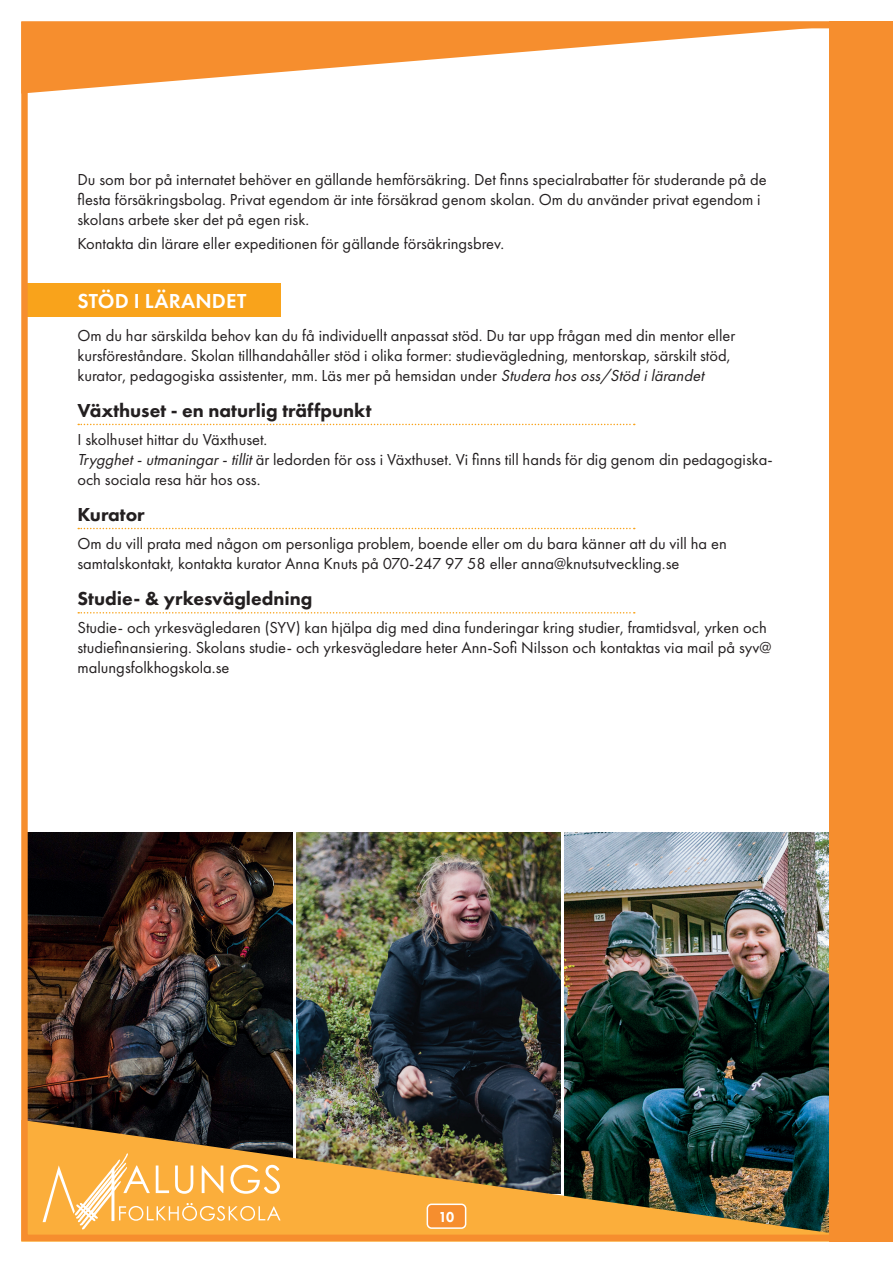
<style>
.page{position:relative;width:893px;height:1263px;background:#fff}
.page>*{position:absolute;margin:0;border:0;box-sizing:border-box;transform-origin:0 0}
.t1{font:600 21px "Futura PT";letter-spacing:.01em;color:#fff}
.t2{font:800 19.5px "Futura PT";color:#231f20}
.t3{font:16.5px/19.8px "Futura PT";color:#231f20}
.t4{font:800 15px "Futura PT";color:#fff;scale:.9 1}
.s1{font-style:italic}
</style>
<div class="page">
<div style="left:28px;top:284px;width:253px;height:33px;background:#f9a31b"></div>
<svg style="left:78px;top:424px;width:557px;height:1px"></svg>
<svg style="left:78px;top:528px;width:557px;height:1px"></svg>
<svg style="left:78px;top:612px;width:557px;height:1px"></svg>
<img style="left:28px;top:832px;width:264px;height:288px">
<img style="left:296px;top:832px;width:265px;height:288px">
<img style="left:565px;top:832px;width:264px;height:288px">
<img style="left:21px;top:1120px;width:808px;height:122px">
<svg style="left:43px;top:1153px;width:238px;height:76px;background:#fbba5a"></svg>
<div style="left:829px;top:94px;width:64px;height:1148px;background:#f68e2e"></div>
<svg style="left:21px;top:21px;width:872px;height:73px"></svg>
<div style="left:21px;top:22px;width:853px;height:1219px;border:6px solid #f68e2e"></div>
<div style="left:427px;top:1204px;width:39px;height:24px;background:#f68e2e;border-radius:4px"></div>
<div style="left:427px;top:1203px;width:39px;height:26px;border:2px solid #fff;border-radius:4px"></div>
<p class="t3" style="left:77px;top:170px;width:691px">Du som bor på internatet behöver en gällande hemförsäkring. Det finns specialrabatter för studerande på de flesta försäkringsbolag. Privat egendom är inte försäkrad genom skolan. Om du använder privat egendom i skolans arbete sker det på egen risk.</p>
<p class="t3" style="left:77px;top:234px;width:428px">Kontakta din lärare eller expeditionen för gällande försäkringsbrev.</p>
<p class="t1" style="left:78px;top:288px;width:170px">STÖD I LÄRANDET</p>
<p class="t3" style="left:77px;top:325px;width:659px">Om du har särskilda behov kan du få individuellt anpassat stöd. Du tar upp frågan med din mentor eller kursföreståndare. Skolan tillhandahåller stöd i olika former: studievägledning, mentorskap, särskilt stöd, kurator, pedagogiska assistenter, mm. Läs mer på hemsidan under <span class="s1">Studera hososs/Stöd ilärandet</span></p>
<p class="t2" style="left:77px;top:398px;width:296px">Växthuset - en naturlig träffpunkt</p>
<p class="t3" style="left:77px;top:429px;width:697px">I skolhuset hittar du Växthuset.<br><span class="s1">Trygghet-utmaningar-tillit</span>är ledorden för oss i Växthuset. Vi finns till hands för dig genom din pedagogiska&shy;och sociala resa här hos oss.</p>
<p class="t2" style="left:77px;top:502px;width:69px">Kurator</p>
<p class="t3" style="left:77px;top:534px;width:651px">Om du vill prata med någon om personliga problem, boende eller om du bara känner att du vill ha en samtalskontakt, kontakta kurator Anna Knuts på 070-247 97 58 eller anna@knutsutveckling.se</p>
<p class="t2" style="left:77px;top:586px;width:237px">Studie- &amp; yrkesvägledning</p>
<p class="t3" style="left:77px;top:618px;width:696px">Studie- och yrkesvägledaren (SYV) kan hjälpa dig med dina funderingar kring studier, framtidsval, yrken och studiefinansiering. Skolans studie- och yrkesvägledare heter Ann-Sofi Nilsson och kontaktas via mail på syv@ malungsfolkhogskola.se</p>
<p class="t4" style="left:439px;top:1207px;width:18px">10</p>
</div>
